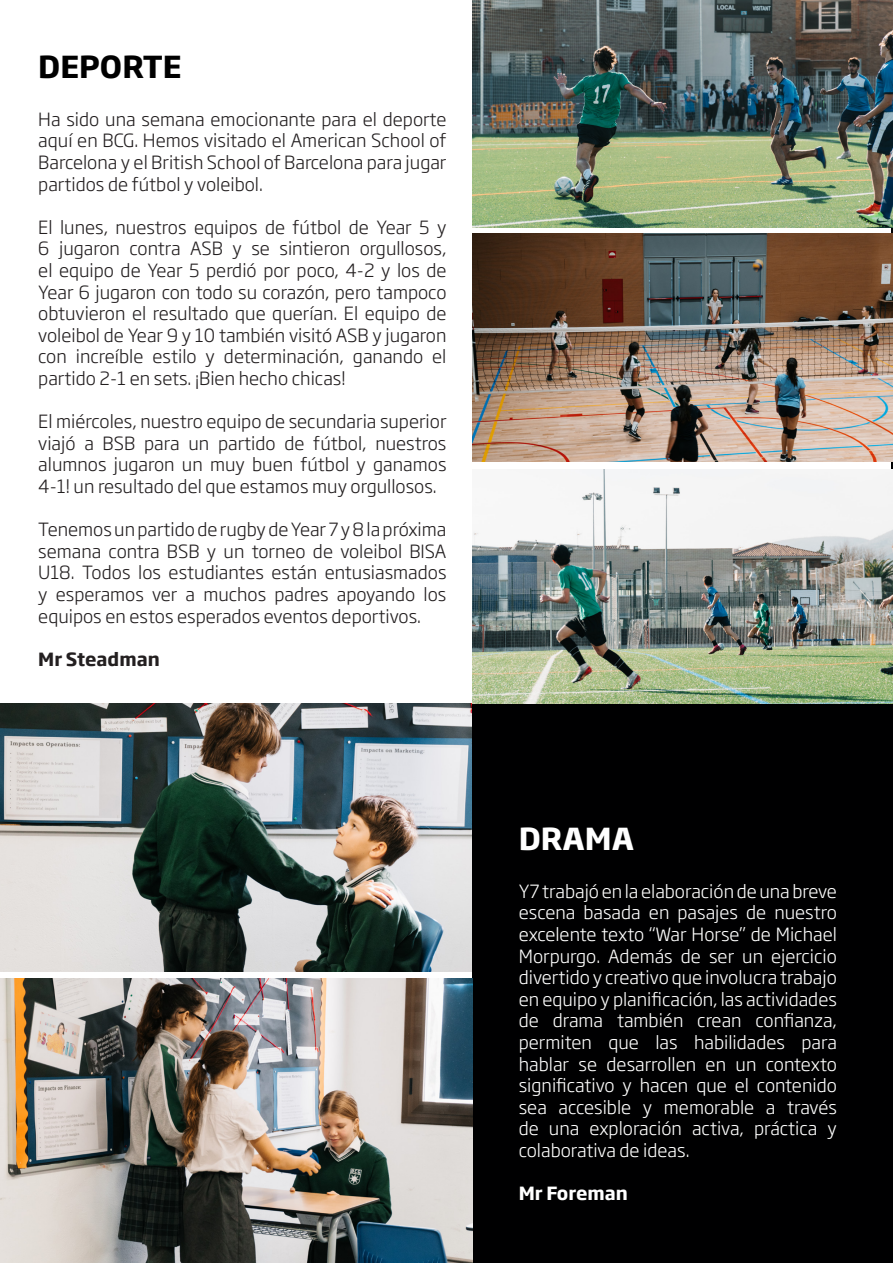
<style>
.page{position:relative;width:893px;height:1263px;background:#fff}
.page>*{position:absolute;margin:0;border:0;box-sizing:border-box;transform-origin:0 0}
.t1{font:700 30px "Soho Gothic Pro";color:#000}
.t2{font:700 30px "Soho Gothic Pro";color:#fff}
.t3{font:300 18px/21.6px "Soho Gothic Pro";color:#231f20;text-align:justify}
.t4{font:300 18px/21.6px "Soho Gothic Pro";color:#fff;text-align:justify}
.t5{font:700 18px "Soho Gothic Pro";color:#231f20}
.t6{font:700 18px "Soho Gothic Pro";color:#fff}
</style>
<div class="page">
<div style="left:472px;top:704px;width:421px;height:559px;background:#000001"></div>
<hr style="left:892px;top:0;width:1px;height:606px;background:#000001">
<img style="left:472px;top:0;width:421px;height:227px">
<img style="left:472px;top:234px;width:421px;height:227px">
<img style="left:472px;top:469px;width:421px;height:235px">
<img style="left:0;top:704px;width:471px;height:268px">
<img style="left:0;top:978px;width:472px;height:285px">
<p class="t1" style="left:38px;top:43px;width:145px">DEPORTE</p>
<p class="t3" style="left:38px;top:107px;width:410px">Ha sido una semana emocionante para el deporte aquí en BCG. Hemos visitado el American School of Barcelona y el British School of Barcelona para jugar partidos de fútbol y voleibol.</p>
<p class="t3" style="left:38px;top:215px;width:410px">El lunes, nuestros equipos de fútbol de Year 5 y 6 jugaron contra ASB y se sintieron orgullosos, el equipo de Year 5 perdió por poco, 4-2 y los de Year 6 jugaron con todo su corazón, pero tampoco obtuvieron el resultado que querían. El equipo de voleibol de Year 9 y 10 también visitó ASB y jugaron con increíble estilo y determinación, ganando el partido 2-1 en sets. ¡Bien hecho chicas!</p>
<p class="t3" style="left:38px;top:410px;width:410px">El miércoles, nuestro equipo de secundaria superior viajó a BSB para un partido de fútbol, nuestros alumnos jugaron un muy buen fútbol y ganamos 4-1! un resultado del que estamos muy orgullosos.</p>
<p class="t3" style="left:38px;top:518px;width:410px">Tenemos un partido de rugby de Year 7 y 8 la próxima semana contra BSB y un torneo de voleibol BISA U18. Todos los estudiantes están entusiasmados y esperamos ver a muchos padres apoyando los equipos en estos esperados eventos deportivos.</p>
<p class="t5" style="left:38px;top:645px;width:123px">Mr Steadman</p>
<p class="t2" style="left:519px;top:815px;width:117px">DRAMA</p>
<p class="t4" style="left:519px;top:879px;width:320px">Y7 trabajó en la elaboración de una breve escena basada en pasajes de nuestro excelente texto “War Horse” de Michael Morpurgo. Además de ser un ejercicio divertido y creativo que involucra trabajo en equipo y planificación, las actividades de drama también crean confianza, permiten que las habilidades para hablar se desarrollen en un contexto significativo y hacen que el contenido sea accesible y memorable a través de una exploración activa, práctica y colaborativa de ideas.</p>
<p class="t6" style="left:519px;top:1179px;width:111px">Mr Foreman</p>
</div>
